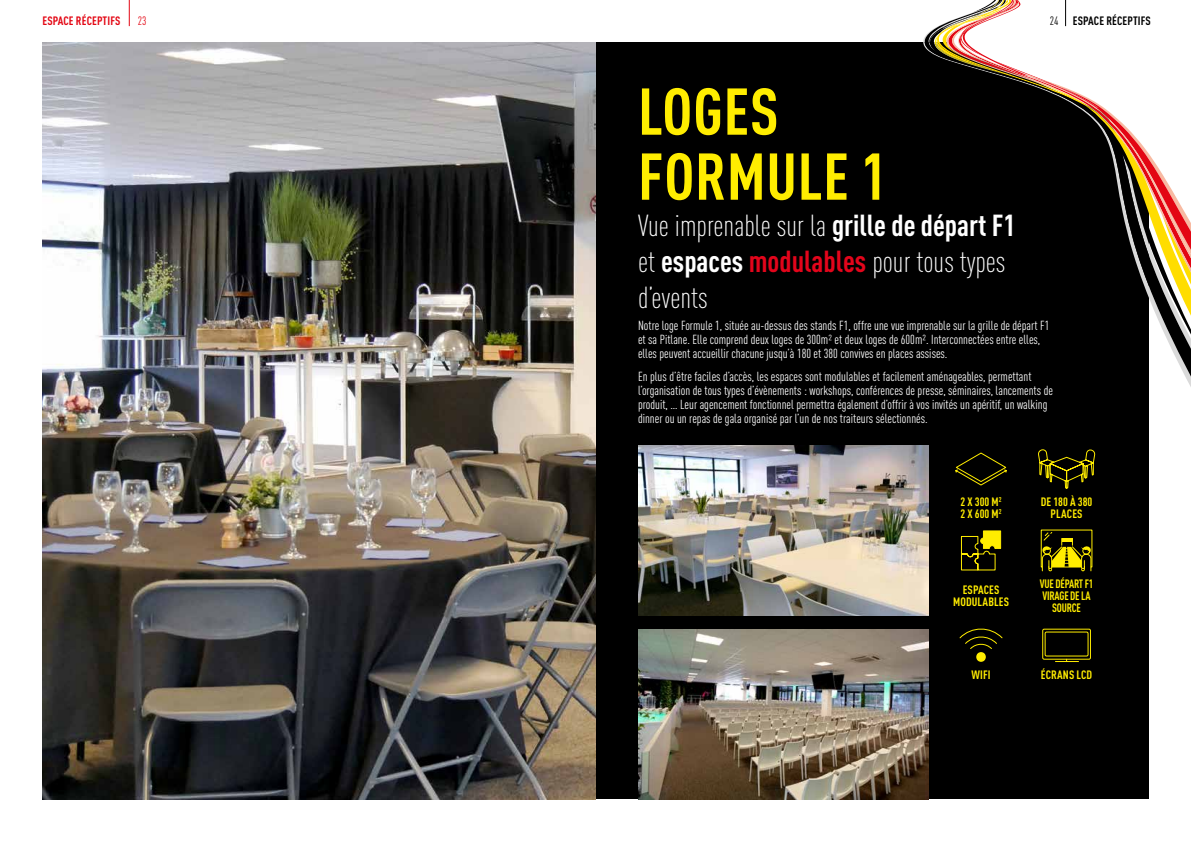
<style>
.page{position:relative;width:1191px;height:842px;background:#fff}
.page>*{position:absolute;margin:0;border:0;box-sizing:border-box;transform-origin:0 0}
.t1{font:700 condensed 65px/65px "DIN Pro";letter-spacing:.01em;color:#ffed00}
.t2{font:300 condensed 30px/36px "DIN Pro";color:#fff}
.t3{font:condensed 13px/14px "DIN Pro";color:#fff}
.t4{font:700 condensed 12px/12px "DIN Pro";color:#ffed00;text-align:center}
.t5{font:700 condensed 12px/12px "DIN Pro";color:#ffed00;text-align:center;scale:.92 1}
.t6{font:700 condensed 12px "DIN Pro";letter-spacing:.01em;color:#000}
.t7{font:700 condensed 12px "DIN Pro";letter-spacing:.01em;color:#e30613}
.t8{font:condensed 12px "DIN Pro";color:#e30613}
.s1{font-weight:400}
.s2{font-weight:700}
.s3{font-weight:700;color:#e3051b}
</style>
<div class="page">
<div style="left:43px;top:43px;width:1105px;height:756px;background:#000"></div>
<svg style="left:955px;top:452px;width:52px;height:34px"></svg>
<svg style="left:1038px;top:449px;width:57px;height:40px"></svg>
<svg style="left:961px;top:530px;width:40px;height:40px"></svg>
<svg style="left:1040px;top:529px;width:52px;height:42px"></svg>
<svg style="left:959px;top:628px;width:43px;height:34px"></svg>
<div style="left:1042px;top:629px;width:48px;height:30px;border:1px solid #ffed00"></div>
<div style="left:1044px;top:632px;width:44px;height:24px;border:1px solid #ffed00"></div>
<svg style="left:1055px;top:659px;width:23px;height:3px"></svg>
<img style="left:43px;top:43px;width:552px;height:756px">
<img style="left:638px;top:445px;width:290px;height:171px">
<img style="left:638px;top:629px;width:290px;height:170px">
<svg style="left:928px;top:0;width:263px;height:417px"></svg>
<svg style="left:129px;top:0;width:1px;height:26px"></svg>
<p class="t7" style="left:43px;top:12px;width:79px">ESPACE RÉCEPTIFS</p>
<p class="t8" style="left:138px;top:12px;width:10px">23</p>
<p class="t6" style="left:1049px;top:12px;width:103px"><span class="s1">24</span> ESPACE RÉCEPTIFS</p>
<h1 class="t1" style="left:638px;top:73px;width:250px">LOGES<br>FORMULE 1</h1>
<h2 class="t2" style="left:638px;top:205px;width:379px">Vue imprenable sur la <span class="s2">grille de départ F1 </span>et <span class="s2">espaces</span> <span class="s3">modulables</span> pour tous types d’events</h2>
<p class="t3" style="left:638px;top:318px;width:413px">Notre loge Formule 1, située au-dessus des stands F1, offre une vue imprenable sur la grille de départ F1 et sa Pitlane. Elle comprend deux loges de 300m² et deux loges de 600m². Interconnectées entre elles, elles peuvent accueillir chacune jusqu’à 180 et 380 convives en places assises.</p>
<p class="t3" style="left:638px;top:368px;width:416px">En plus d’être faciles d’accès, les espaces sont modulables et facilement aménageables, permettant l’organisation de tous types d’évènements : workshops, conférences de presse, séminaires, lancements de produit, … Leur agencement fonctionnel permettra également d’offrir à vos invités un apéritif, un walking dinner ou un repas de gala organisé par l’un de nos traiteurs sélectionnés.</p>
<p class="t4" style="left:960px;top:494px;width:43px;text-align:left">2 X 300 M<sup>2<br></sup>2 X 600 M<sup>2</sup></p>
<p class="t4" style="left:1040px;top:494px;width:53px">DE 180 À 380<br>PLACES</p>
<p class="t4" style="left:953px;top:583px;width:57px">ESPACES<br>MODULABLES</p>
<p class="t5" style="left:1039px;top:577px;width:60px">VUE DÉPART F1<br>VIRAGE DE LA<br>SOURCE</p>
<p class="t4" style="left:971px;top:668px;width:21px">WIFI</p>
<p class="t4" style="left:1041px;top:668px;width:53px">ÉCRANS LCD</p>
</div>
